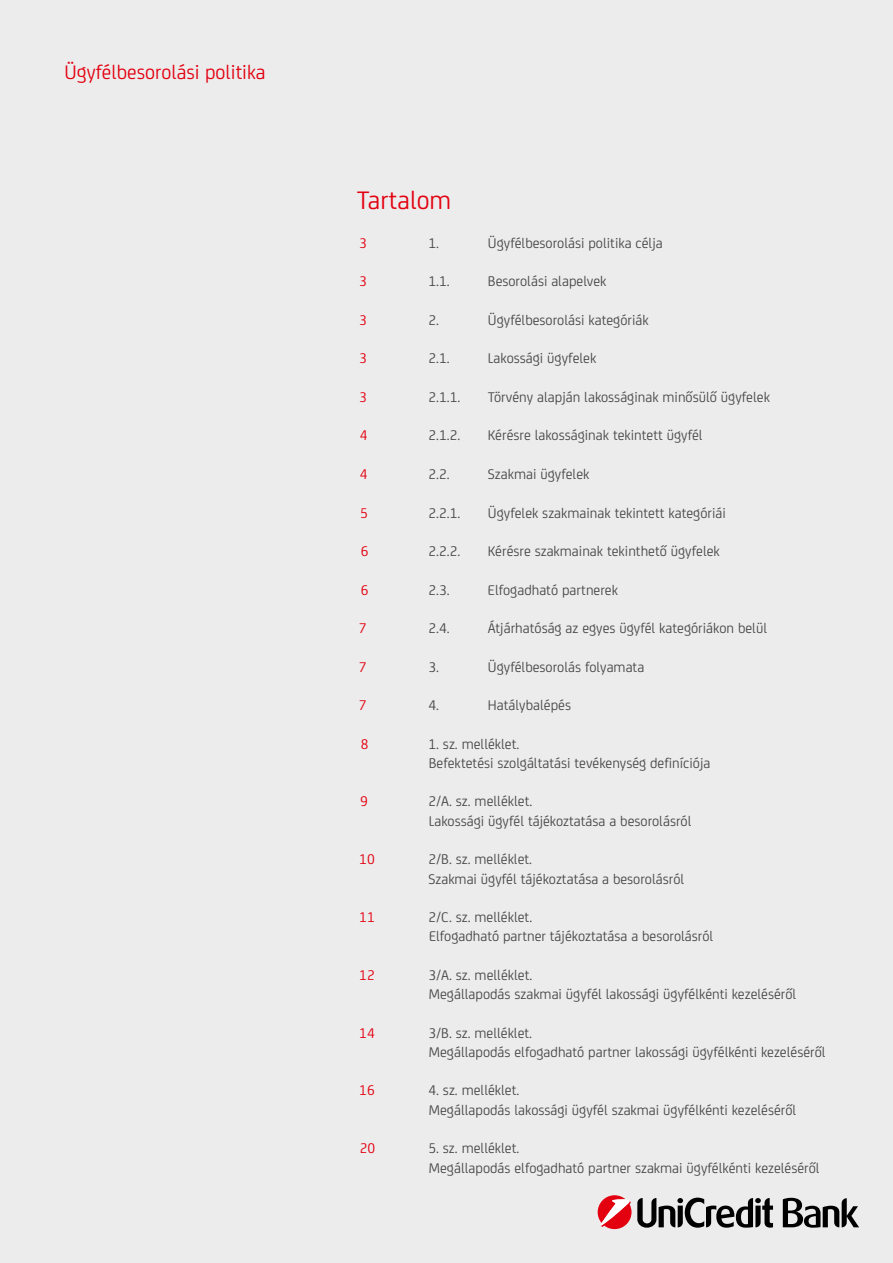
<style>
.page{position:relative;width:893px;height:1263px;background:#ececed}
.page>*{position:absolute;margin:0;border:0;box-sizing:border-box;transform-origin:0 0}
.TOC-Tartalom_PirosFe{font:27px "Uni Credit";color:#e3000f}
.t1{font:21px "Uni Credit";color:#e3000f}
.t2{font:15px/19.2px "Uni Credit";color:#494948}
.t3{font:15px "Uni Credit";color:#e3000f}
</style>
<div class="page">
<svg style="left:637px;top:1197px;width:136px;height:31px"></svg>
<svg style="left:783px;top:1198px;width:76px;height:30px"></svg>
<svg style="left:598px;top:1195px;width:33px;height:34px"></svg>
<h2 class="t1" style="left:64px;top:57px;width:203px">Ügyfélbesorolási politika</h2>
<p class="TOC-Tartalom_PirosFe" style="left:357px;top:181px;width:96px">Tartalom</p>
<p class="t3" style="left:359px;top:232px;width:9px">3</p>
<p class="t2" style="left:428px;top:232px;width:12px">1.</p>
<p class="t2" style="left:488px;top:232px;width:176px">Ügyfélbesorolási politika célja</p>
<p class="t3" style="left:359px;top:271px;width:9px">3</p>
<p class="t2" style="left:428px;top:271px;width:23px">1.1.</p>
<p class="t2" style="left:488px;top:271px;width:120px">Besorolási alapelvek</p>
<p class="t3" style="left:359px;top:309px;width:9px">3</p>
<p class="t2" style="left:428px;top:309px;width:12px">2.</p>
<p class="t2" style="left:488px;top:309px;width:162px">Ügyfélbesorolási kategóriák</p>
<p class="t3" style="left:359px;top:348px;width:9px">3</p>
<p class="t2" style="left:428px;top:348px;width:23px">2.1.</p>
<p class="t2" style="left:488px;top:348px;width:110px">Lakossági ügyfelek</p>
<p class="t3" style="left:359px;top:386px;width:9px">3</p>
<p class="t2" style="left:428px;top:386px;width:34px">2.1.1.</p>
<p class="t2" style="left:488px;top:386px;width:283px">Törvény alapján lakosságinak minősülő ügyfelek</p>
<p class="t3" style="left:360px;top:425px;width:9px">4</p>
<p class="t2" style="left:428px;top:425px;width:34px">2.1.2.</p>
<p class="t2" style="left:488px;top:425px;width:216px">Kérésre lakosságinak tekintett ügyfél</p>
<p class="t3" style="left:360px;top:463px;width:9px">4</p>
<p class="t2" style="left:428px;top:463px;width:23px">2.2.</p>
<p class="t2" style="left:488px;top:463px;width:103px">Szakmai ügyfelek</p>
<p class="t3" style="left:360px;top:502px;width:9px">5</p>
<p class="t2" style="left:428px;top:502px;width:34px">2.2.1.</p>
<p class="t2" style="left:488px;top:502px;width:239px">Ügyfelek szakmainak tekintett kategóriái</p>
<p class="t3" style="left:361px;top:540px;width:9px">6</p>
<p class="t2" style="left:428px;top:541px;width:34px">2.2.2.</p>
<p class="t2" style="left:488px;top:541px;width:233px">Kérésre szakmainak tekinthető ügyfelek</p>
<p class="t3" style="left:361px;top:579px;width:9px">6</p>
<p class="t2" style="left:428px;top:579px;width:23px">2.3.</p>
<p class="t2" style="left:488px;top:579px;width:132px">Elfogadható partnerek</p>
<p class="t3" style="left:359px;top:617px;width:9px">7</p>
<p class="t2" style="left:428px;top:618px;width:23px">2.4.</p>
<p class="t2" style="left:488px;top:618px;width:281px">Átjárhatóság az egyes ügyfél kategóriákon belül</p>
<p class="t3" style="left:359px;top:656px;width:9px">7</p>
<p class="t2" style="left:428px;top:656px;width:12px">3.</p>
<p class="t2" style="left:488px;top:656px;width:158px">Ügyfélbesorolás folyamata</p>
<p class="t3" style="left:359px;top:694px;width:9px">7</p>
<p class="t2" style="left:428px;top:695px;width:12px">4.</p>
<p class="t2" style="left:488px;top:695px;width:85px">Hatálybalépés</p>
<p class="t3" style="left:361px;top:733px;width:9px">8</p>
<p class="t2" style="left:428px;top:733px;width:283px">1. sz. melléklet.<br>Befektetési szolgáltatási tevékenység definíciója</p>
<p class="t3" style="left:360px;top:791px;width:9px">9</p>
<p class="t2" style="left:428px;top:791px;width:265px">2/A. sz. melléklet.<br>Lakossági ügyfél tájékoztatása a besorolásról</p>
<p class="t3" style="left:359px;top:849px;width:17px">10</p>
<p class="t2" style="left:428px;top:849px;width:257px">2/B. sz. melléklet.<br>Szakmai ügyfél tájékoztatása a besorolásról</p>
<p class="t3" style="left:359px;top:906px;width:17px">11</p>
<p class="t2" style="left:428px;top:906px;width:286px">2/C. sz. melléklet.<br>Elfogadható partner tájékoztatása a besorolásról</p>
<p class="t3" style="left:359px;top:964px;width:17px">12</p>
<p class="t2" style="left:428px;top:964px;width:369px">3/A. sz. melléklet.<br>Megállapodás szakmai ügyfél lakossági ügyfélkénti kezeléséről</p>
<p class="t3" style="left:359px;top:1022px;width:17px">14</p>
<p class="t2" style="left:428px;top:1022px;width:399px">3/B. sz. melléklet.<br>Megállapodás elfogadható partner lakossági ügyfélkénti kezeléséről</p>
<p class="t3" style="left:359px;top:1080px;width:17px">16</p>
<p class="t2" style="left:428px;top:1080px;width:369px">4. sz. melléklet.<br>Megállapodás lakossági ügyfél szakmai ügyfélkénti kezeléséről</p>
<p class="t3" style="left:360px;top:1137px;width:17px">20</p>
<p class="t2" style="left:428px;top:1138px;width:393px">5. sz. melléklet.<br>Megállapodás elfogadható partner szakmai ügyfélkénti kezeléséről</p>
</div>
